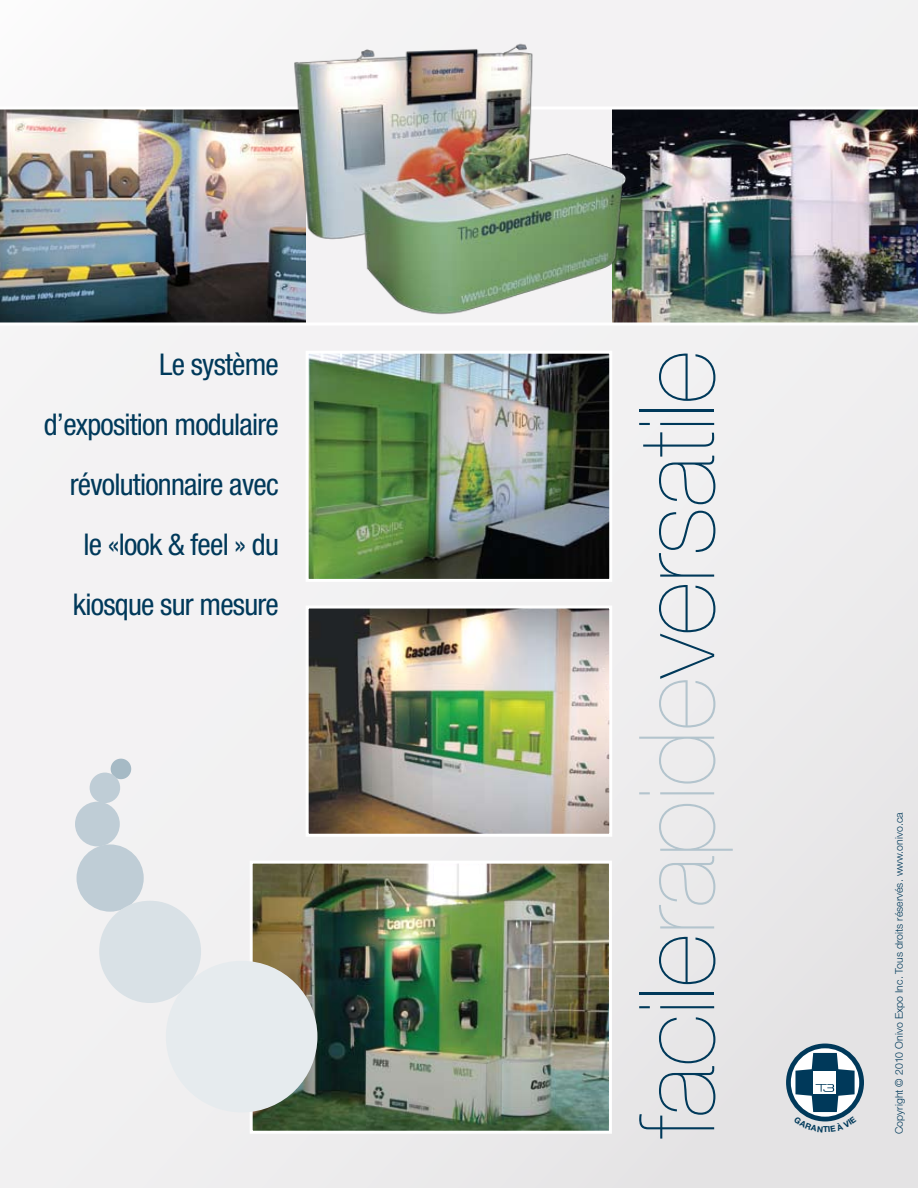
<style>
.page{position:relative;width:918px;height:1188px;background:#fff}
.page>*{position:absolute;margin:0;border:0;box-sizing:border-box;transform-origin:0 0}
.t1{font:200 105px "Helvetica Neue";color:#00395a}
.t2{font:condensed 30px/60px "Helvetica Neue";letter-spacing:-.025em;color:#00395a;text-align:right}
.t3{font:300 10.5px "Helvetica Neue";letter-spacing:.005em;color:#00395a}
.s1{color:#b3c4cd}
</style>
<div class="page">
<div style="left:0;top:0;width:918px;height:1188px;background:linear-gradient(to right,#f5f4f5,#eae9ea)"></div>
<img style="left:0;top:110px;width:306px;height:212px">
<img style="left:612px;top:110px;width:306px;height:212px">
<svg style="left:0;top:106px;width:918px;height:4px"></svg>
<svg style="left:0;top:322px;width:918px;height:4px"></svg>
<img style="left:310px;top:355px;width:298px;height:223px">
<div style="left:306px;top:351px;width:306px;height:231px;border:3px solid #fff"></div>
<img style="left:310px;top:610px;width:298px;height:223px">
<div style="left:306px;top:606px;width:306px;height:231px;border:3px solid #fff"></div>
<img style="left:254px;top:865px;width:354px;height:265px">
<div style="left:250px;top:861px;width:362px;height:273px;border:3px solid #fff"></div>
<img style="left:277px;top:38px;width:357px;height:282px">
<div style="left:111px;top:759px;width:20px;height:20px;background:#a6bac5;border-radius:50%"></div>
<div style="left:90px;top:773px;width:30px;height:30px;background:#bfcdd6;border-radius:50%"></div>
<div style="left:75px;top:802px;width:45px;height:44px;background:#bfcdd6;border-radius:50%"></div>
<div style="left:77px;top:844px;width:67px;height:68px;background:#bfcdd6;border-radius:50%"></div>
<svg style="left:99px;top:901px;width:102px;height:102px"></svg>
<div style="left:166px;top:961px;width:151px;height:151px;background:#e6ebee;border-radius:50%"></div>
<div style="left:786px;top:1044px;width:78px;height:77px;background:#00395a;border-radius:50%"></div>
<svg style="left:791px;top:1048px;width:68px;height:69px"></svg>
<svg style="left:794px;top:1053px;width:62px;height:79px"></svg>
<p class="t2" style="left:44px;top:334px;width:237px">Le système d’exposition modulaire révolutionnaire avec le «look &amp; feel » du kiosque sur mesure</p>
<h1 class="t1" style="left:616px;top:1138px;width:789px;rotate:-90deg">facile<span class="s1">rapide</span>versatile</h1>
<p class="t3" style="left:893px;top:1134px;width:323px;rotate:-90deg">Copyright © 2010 Onivo Expo Inc. Tous droits réservés. www.onivo.ca</p>
</div>
